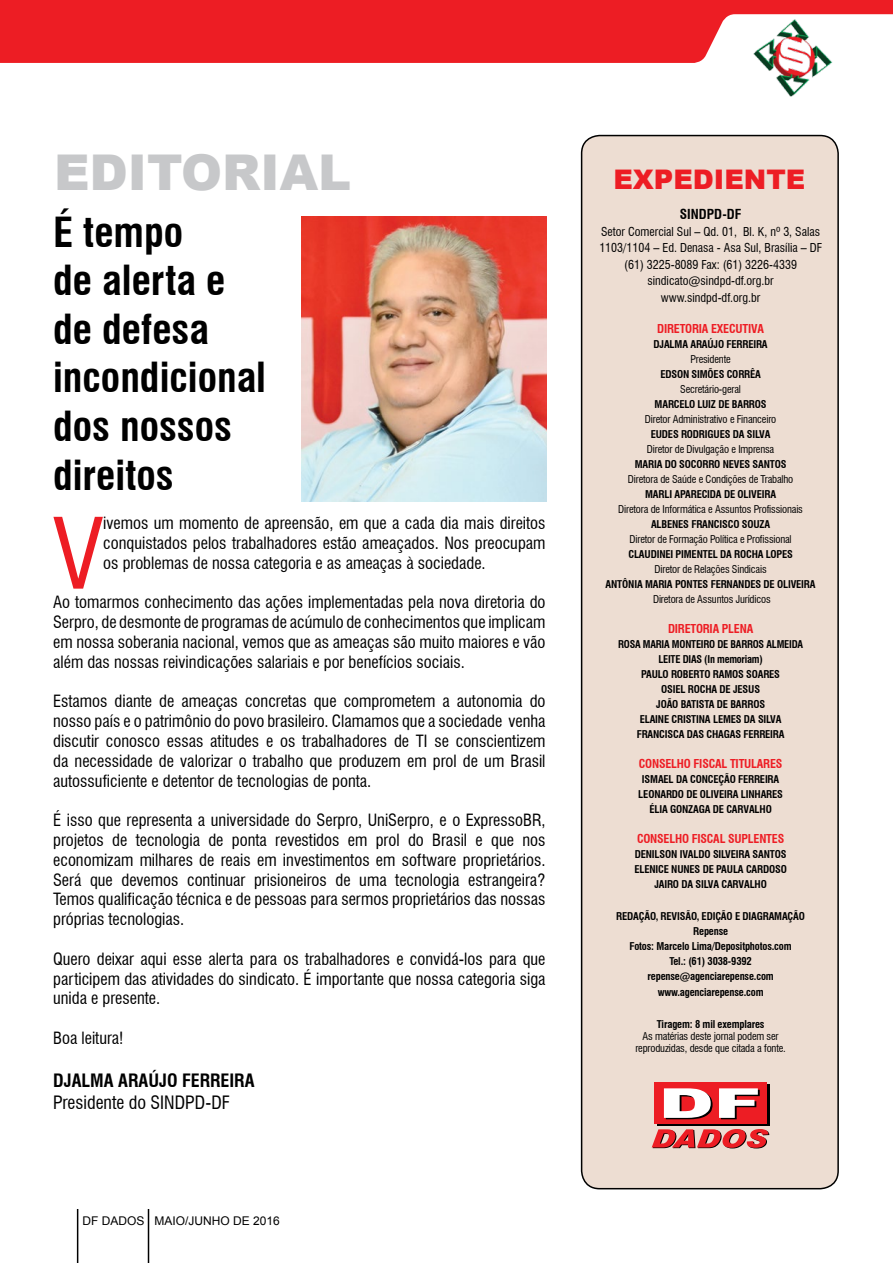
<style>
.page{position:relative;width:893px;height:1263px;background:#fff}
.page>*{position:absolute;margin:0;border:0;box-sizing:border-box;transform-origin:0 0}
.t1{font:condensed 95.55px "Swiss 721 BT";color:#ed1d24}
.t2{font:900 49.35px "Arial";color:#c7c8ca}
.t3{font:700 condensed 40.5px/48.6px "Swiss 721 BT";color:#000}
.t4{font:900 27px "Arial";color:#ed1d24}
.t5{font:condensed 18px "Swiss 721 BT";color:#000}
.t6{font:700 condensed 18px "Swiss 721 BT";color:#000}
.t7{font:condensed 16.5px/19.8px "Swiss 721 BT";color:#000;text-align:justify}
.t8{font:700 condensed 13.5px "Swiss 721 BT";color:#000}
.t9{font:condensed 12px/16.5px "Swiss 721 BT";color:#000;text-align:center}
.t10{font:700 condensed 12px "Swiss 721 BT";letter-spacing:-.015em;color:#ed1d24}
.t11{font:12px "Arial";color:#000}
.t12{font:700 condensed 10.5px/15px "Swiss 721 BT";letter-spacing:-.015em;color:#000;text-align:center}
.t13{font:condensed 10.5px/12px "Swiss 721 BT";letter-spacing:-.015em;color:#000;text-align:center}
</style>
<div class="page">
<hr style="left:148px;top:1209px;width:1px;height:54px;background:#000">
<hr style="left:77px;top:1209px;width:1px;height:54px;background:#000">
<img style="left:762px;top:63px;width:70px;height:34px">
<svg style="left:0;top:0;width:893px;height:63px;background:#ed3c42"></svg>
<div style="left:582px;top:136px;width:256px;height:1053px;background:#edddd2;border-radius:18px"></div>
<div style="left:581px;top:135px;width:258px;height:1054px;border:2px solid #000;border-radius:18px"></div>
<svg style="left:652px;top:1129px;width:117px;height:19px"></svg>
<div style="left:657px;top:1084px;width:113px;height:41px;background:#000"></div>
<div style="left:654px;top:1083px;width:113px;height:41px;background:#ed1d24"></div>
<svg style="left:664px;top:1088px;width:96px;height:31px"></svg>
<img style="left:301px;top:217px;width:245px;height:284px">
<h2 class="t2" style="left:54px;top:136px;width:32px">EDIT</h2>
<h2 class="t2" style="left:181px;top:136px;width:171px">ORIAL</h2>
<h3 class="t3" style="left:53px;top:208px;width:214px">É tempo<br>de alerta e de defesa incondicional dos nossos direitos</h3>
<h1 class="t1" style="left:53px;top:497px;width:52px">V</h1>
<p class="t7" style="left:103px;top:513px;width:444px">ivemos um momento de apreensão, em que a cada dia mais direitos conquistados pelos trabalhadores estão ameaçados. Nos preocupam os problemas de nossa categoria e as ameaças à sociedade.</p>
<p class="t7" style="left:53px;top:592px;width:494px">Ao tomarmos conhecimento das ações implementadas pela nova diretoria do Serpro, de desmonte de programas de acúmulo de conhecimentos que implicam em nossa soberania nacional, vemos que as ameaças são muito maiores e vão além das nossas reivindicações salariais e por benefícios sociais.</p>
<p class="t7" style="left:53px;top:691px;width:494px">Estamos diante de ameaças concretas que comprometem a autonomia do nosso país e o patrimônio do povo brasileiro. Clamamos que a sociedade venha discutir conosco essas atitudes e os trabalhadores de TI se conscientizem da necessidade de valorizar o trabalho que produzem em prol de um Brasil autossuficiente e detentor de tecnologias de ponta.</p>
<p class="t7" style="left:53px;top:810px;width:494px">É isso que representa a universidade do Serpro, UniSerpro, e o ExpressoBR, projetos de tecnologia de ponta revestidos em prol do Brasil e que nos economizam milhares de reais em investimentos em software proprietários.<br>Será que devemos continuar prisioneiros de uma tecnologia estrangeira?<br>Temos qualificação técnica e de pessoas para sermos proprietários das nossas próprias tecnologias.</p>
<p class="t7" style="left:53px;top:949px;width:494px">Quero deixar aqui esse alerta para os trabalhadores e convidá-los para que participem das atividades do sindicato. É importante que nossa categoria siga unida e presente.</p>
<p class="t7" style="left:53px;top:1028px;width:72px">Boa leitura!</p>
<p class="t6" style="left:53px;top:1070px;width:203px">DJALMA ARAÚJO FERREIRA</p>
<p class="t5" style="left:53px;top:1091px;width:178px">Presidente do SINDPD-DF</p>
<p class="t11" style="left:82px;top:1212px;width:199px">DF DADOS MAIO/JUNHO DE 2016</p>
<h3 class="t4" style="left:613px;top:160px;width:193px">EXPEDIENTE</h3>
<p class="t8" style="left:680px;top:206px;width:63px">SINDPD-DF</p>
<p class="t9" style="left:599px;top:223px;width:224px">Setor Comercial Sul – Qd. 01, Bl. K, nº 3, Salas 1103/1104 – Ed. Denasa - Asa Sul, Brasília – DF (61) 3225-8089 Fax: (61) 3226-4339 sindicato@sindpd-df.org.br www.sindpd-df.org.br</p>
<p class="t10" style="left:657px;top:321px;width:108px">DIRETORIA EXECUTIVA</p>
<p class="t12" style="left:653px;top:337px;width:116px">DJALMA ARAÚJO FERREIRA</p>
<p class="t13" style="left:691px;top:353px;width:42px">Presidente</p>
<p class="t12" style="left:660px;top:367px;width:102px">EDSON SIMÕES CORRÊA</p>
<p class="t13" style="left:680px;top:383px;width:62px">Secretário-geral</p>
<p class="t12" style="left:655px;top:397px;width:113px">MARCELO LUIZ DE BARROS</p>
<p class="t13" style="left:645px;top:413px;width:133px">Diretor Administrativo e Financeiro</p>
<p class="t12" style="left:651px;top:427px;width:121px">EUDES RODRIGUES DA SILVA</p>
<p class="t13" style="left:647px;top:443px;width:129px">Diretor de Divulgação e Imprensa</p>
<p class="t12" style="left:635px;top:457px;width:153px">MARIA DO SOCORRO NEVES SANTOS</p>
<p class="t13" style="left:628px;top:473px;width:167px">Diretora de Saúde e Condições de Trabalho</p>
<p class="t12" style="left:645px;top:487px;width:132px">MARLI APARECIDA DE OLIVEIRA</p>
<p class="t13" style="left:618px;top:503px;width:186px">Diretora de Informática e Assuntos Profissionais</p>
<p class="t12" style="left:651px;top:517px;width:121px">ALBENES FRANCISCO SOUZA</p>
<p class="t13" style="left:630px;top:533px;width:164px">Diretor de Formação Política e Profissional</p>
<p class="t12" style="left:628px;top:547px;width:166px">CLAUDINEI PIMENTEL DA ROCHA LOPES</p>
<p class="t13" style="left:655px;top:563px;width:114px">Diretor de Relações Sindicais</p>
<p class="t12" style="left:606px;top:577px;width:211px">ANTÔNIA MARIA PONTES FERNANDES DE OLIVEIRA</p>
<p class="t13" style="left:653px;top:593px;width:119px">Diretora de Assuntos Jurídicos</p>
<p class="t10" style="left:668px;top:621px;width:87px">DIRETORIA PLENA</p>
<p class="t12" style="left:618px;top:637px;width:187px">ROSA MARIA MONTEIRO DE BARROS ALMEIDA<br>LEITE DIAS (In memoriam)<br>PAULO ROBERTO RAMOS SOARES<br>OSIEL ROCHA DE JESUS<br>JOÃO BATISTA DE BARROS<br>ELAINE CRISTINA LEMES DA SILVA<br>FRANCISCA DAS CHAGAS FERREIRA</p>
<p class="t10" style="left:639px;top:756px;width:145px">CONSELHO FISCAL TITULARES</p>
<p class="t12" style="left:638px;top:772px;width:146px">ISMAEL DA CONCEÇÃO FERREIRA<br>LEONARDO DE OLIVEIRA LINHARES<br>ÉLIA GONZAGA DE CARVALHO</p>
<p class="t10" style="left:637px;top:831px;width:149px">CONSELHO FISCAL SUPLENTES</p>
<p class="t12" style="left:634px;top:847px;width:154px">DENILSON IVALDO SILVEIRA SANTOS<br>ELENICE NUNES DE PAULA CARDOSO<br>JAIRO DA SILVA CARVALHO</p>
<p class="t12" style="left:616px;top:908px;width:190px">REDAÇÃO, REVISÃO, EDIÇÃO E DIAGRAMAÇÃO<br>Repense<br>Fotos: Marcelo Lima/Depositphotos.com<br>Tel.: (61) 3038-9392 repense@agenciarepense.com</p>
<p class="t12" style="left:658px;top:985px;width:107px">www.agenciarepense.com</p>
<p class="t12" style="left:657px;top:1016px;width:109px">Tiragem: 8 mil exemplares</p>
<p class="t13" style="left:635px;top:1030px;width:152px">As matérias deste jornal podem ser reproduzidas, desde que citada a fonte.</p>
</div>
